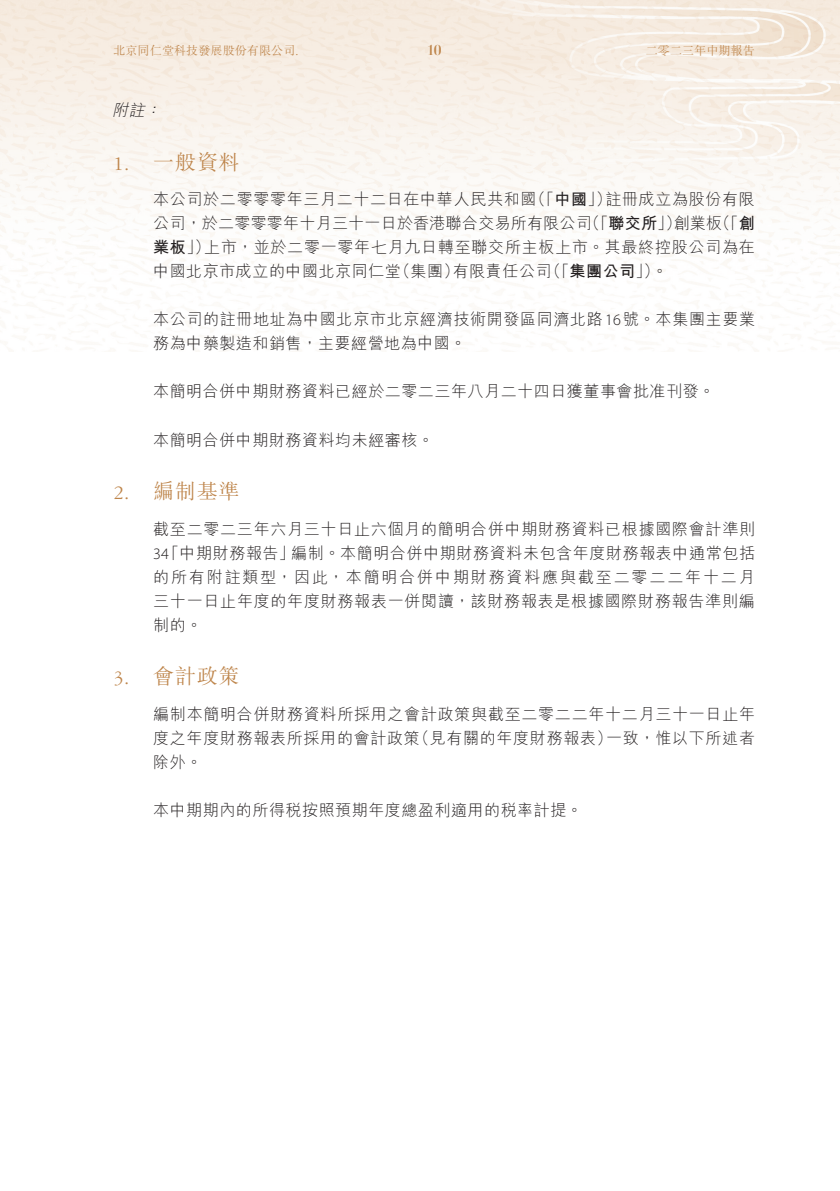
<style>
.page{position:relative;width:840px;height:1191px;background:#fff}
.page>*{position:absolute;margin:0;border:0;box-sizing:border-box;transform-origin:0 0}
._01_H1{font:300 21px "M Sung HK";letter-spacing:.035em;color:#be854b}
._01_H1-2{font:21px "Garamond 3 LT Std";color:#be854b}
._00_txt{font:300 16px/24px "M Hei HK";letter-spacing:.04em;color:#231f20}
._00_txt-2{font:700 16px "M Hei HK";color:#231f20}
._00_txt-3{font:italic 300 16px "M Hei HK";color:#231f20}
.t1{font:700 14px "Didot LT Std";color:#be854b}
.t2{font:300 12px "M Sung HK";letter-spacing:.01em;color:#be854b}
.s1{font-weight:700}
.s2{font-weight:300}
.s3{font-family:"Myriad Pro"}
</style>
<div class="page">
<img style="left:0;top:0;width:839px;height:351px">
<p class="t2" style="left:113px;top:42px;width:186px">北京同仁堂科技發展股份有限公司.</p>
<p class="_00_txt-3" style="left:112px;top:102px;width:38px">附註</p>
<p class="_00_txt-3" style="left:145px;top:102px;width:21px">：</p>
<p class="_01_H1-2" style="left:113px;top:152px;width:18px">1.</p>
<p class="_01_H1" style="left:153px;top:147px;width:88px">一般資料</p>
<p class="t1" style="left:426px;top:42px;width:16px">10</p>
<p class="t2" style="left:645px;top:42px;width:110px">二零二三年中期報告</p>
<p class="_00_txt" style="left:529px;top:187px;width:83px">（「<span class="s1">中國</span>」）</p>
<p class="_00_txt" style="left:153px;top:187px;width:384px">本公司於二零零零年三月二十二日在中華人民共和國</p>
<p class="_00_txt" style="left:605px;top:187px;width:151px">註冊成立為股份有限</p>
<p class="_01_H1-2" style="left:113px;top:481px;width:18px">2.</p>
<p class="_01_H1-2" style="left:113px;top:666px;width:18px">3.</p>
<p class="_00_txt" style="left:583px;top:211px;width:99px">（「<span class="s1">聯交所</span>」）</p>
<p class="_00_txt" style="left:714px;top:211px;width:42px">（「<span class="s1">創</span></p>
<p class="_00_txt" style="left:204px;top:211px;width:551px;text-indent:-51px">公司，於二零零零年十月三十一日於香港聯合交易所有限公司<br>上市，並於二零一零年七月九日轉至聯交所主板上市。其最終控股公司為在</p>
<p class="_00_txt" style="left:673px;top:211px;width:50px">創業板</p>
<p class="_00_txt-2" style="left:153px;top:236px;width:59px">業板<span class="s2">」）</span></p>
<p class="_00_txt" style="left:394px;top:259px;width:66px">（集團）</p>
<p class="_00_txt" style="left:544px;top:259px;width:124px">（「<span class="s1">集團公司</span> 。(「</p>
<p class="_00_txt" style="left:153px;top:259px;width:249px">中國北京市成立的中國北京同仁堂</p>
<p class="_00_txt" style="left:153px;top:307px;width:603px">本公司的註冊地址為中國北京市北京經濟技術開發區同濟北路<span class="s3">16</span>號。本集團主要業務為中藥製造和銷售，主要經營地為中國。</p>
<p class="_00_txt" style="left:153px;top:379px;width:563px">本簡明合併中期財務資料已經於二零二三年八月二十四日獲董事會批准刊發。</p>
<p class="_00_txt" style="left:153px;top:427px;width:282px">本簡明合併中期財務資料均未經審核。</p>
<p class="_01_H1" style="left:153px;top:477px;width:88px">編制基準</p>
<p class="_00_txt" style="left:452px;top:259px;width:100px">有限責任公司</p>
<p class="_00_txt" style="left:153px;top:516px;width:603px;text-align:right">截至二零二三年六月三十日止六個月的簡明合併中期財務資料已根據國際會計準則編制。本簡明合併中期財務資料未包含年度財務報表中通常包括</p>
<p class="_00_txt" style="left:163px;top:540px;width:133px">「中期財務報告」</p>
<p class="_00_txt" style="left:153px;top:540px;width:602px"><span class="s3">34<br></span>的所有附註類型，因此，本簡明合併中期財務資料應與截至二零二二年十二月三十一日止年度的年度財務報表一併閱讀，該財務報表是根據國際財務報告準則編制的。</p>
<p class="_01_H1" style="left:153px;top:662px;width:88px">會計政策</p>
<p class="_00_txt" style="left:153px;top:701px;width:603px;text-align:right">編制本簡明合併財務資料所採用之會計政策與截至二零二二年十二月三十一日止年一致，惟以下所述者</p>
<p class="_00_txt" style="left:413px;top:725px;width:200px">（見有關的年度財務報表）</p>
<p class="_00_txt" style="left:153px;top:725px;width:268px">度之年度財務報表所採用的會計政策除外。</p>
<p class="_00_txt" style="left:153px;top:797px;width:430px">本中期期內的所得稅按照預期年度總盈利適用的稅率計提。</p>
</div>
